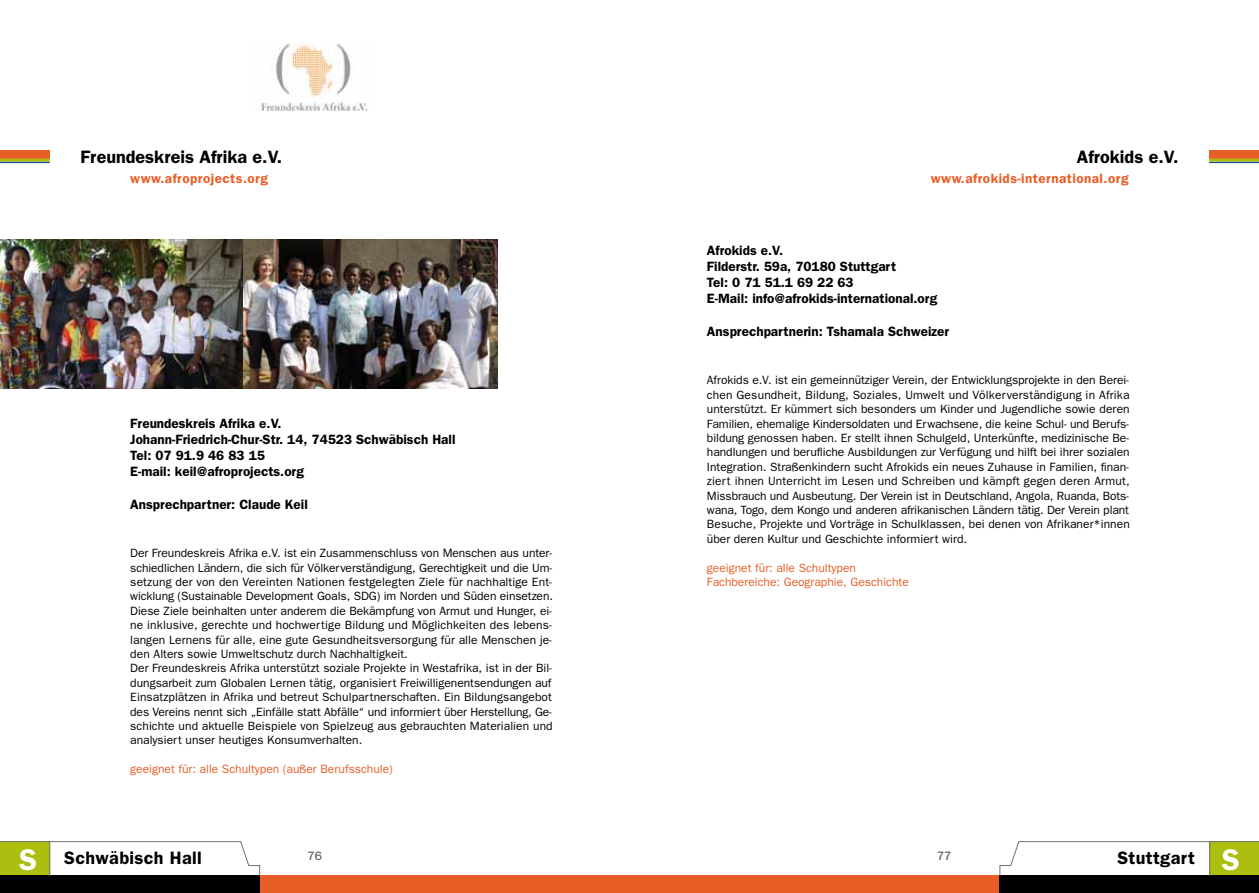
<style>
.page{position:relative;width:1259px;height:893px;background:#fff}
.page>*{position:absolute;margin:0;border:0;box-sizing:border-box;transform-origin:0 0}
.t1{font:600 18px "Franklin Gothic";letter-spacing:.015em;color:#000}
.t2{font:600 13.5px/16.2px "Franklin Gothic";color:#000}
.t3{font:600 13.5px "Franklin Gothic";letter-spacing:.035em;color:#e95e27}
.t4{font:12px/14.4px "Franklin Gothic";color:#000}
.t5{font:12px/14.4px "Franklin Gothic";color:#e95e27}
.t6{font:12px "Franklin Gothic";color:#707172}
.s1{font-size:30px;color:#fff}
</style>
<div class="page">
<div style="left:259px;top:876px;width:370px;height:17px;background:#e95e27"></div>
<div style="left:0;top:876px;width:260px;height:17px;background:#000"></div>
<div style="left:0;top:150px;width:50px;height:9px;background:#e95e27"></div>
<hr style="left:0;top:162px;width:50px;height:1px;background:#16518e">
<hr style="left:0;top:159px;width:50px;height:3px;background:#acbf11">
<svg style="left:0;top:841px;width:260px;height:35px"></svg>
<hr style="left:49px;top:842px;width:1px;height:34px;background:#707172">
<div style="left:629px;top:876px;width:372px;height:17px;background:#e95e27"></div>
<div style="left:999px;top:876px;width:260px;height:17px;background:#000"></div>
<svg style="left:999px;top:841px;width:260px;height:35px"></svg>
<hr style="left:1209px;top:842px;width:1px;height:34px;background:#707172">
<div style="left:1209px;top:150px;width:50px;height:9px;background:#e95e27"></div>
<hr style="left:1209px;top:162px;width:50px;height:1px;background:#16518e">
<hr style="left:1209px;top:159px;width:50px;height:3px;background:#acbf11">
<img style="left:261px;top:43px;width:107px;height:68px">
<img style="left:0;top:239px;width:497px;height:149px">
<h1 class="t1" style="left:80px;top:146px;width:203px">Freundeskreis Afrika e.V.</h1>
<p class="t3" style="left:130px;top:170px;width:139px">www.afroprojects.org</p>
<p class="t2" style="left:130px;top:414px;width:327px">Freundeskreis Afrika e.V.<br>Johann-Friedrich-Chur-Str. 14, 74523 Schwäbisch Hall Tel: 07 91.9 46 83 15<br>E-mail: keil@afroprojects.org</p>
<p class="t2" style="left:130px;top:495px;width:179px">Ansprechpartner: Claude Keil</p>
<p class="t4" style="left:130px;top:546px;width:424px">Der Freundeskreis Afrika e.V. ist ein Zusammenschluss von Menschen aus unter&shy;schiedlichen Ländern, die sich für Völkerverständigung, Gerechtigkeit und die Um&shy;setzung der von den Vereinten Nationen festgelegten Ziele für nachhaltige Ent&shy;wicklung (Sustainable Development Goals, SDG) im Norden und Süden einsetzen.<br>Diese Ziele beinhalten unter anderem die Bekämpfung von Armut und Hunger, ei&shy;ne inklusive, gerechte und hochwertige Bildung und Möglichkeiten des lebens&shy;langen Lernens für alle, eine gute Gesundheitsversorgung für alle Menschen je&shy;den Alters sowie Umweltschutz durch Nachhaltigkeit.<br>Der Freundeskreis Afrika unterstützt soziale Projekte in Westafrika, ist in der Bil&shy;dungsarbeit zum Globalen Lernen tätig, organisiert Freiwilligenentsendungen auf Einsatzplätzen in Afrika und betreut Schulpartnerschaften. Ein Bildungsangebot des Vereins nennt sich „Einfälle statt Abfälle“ und informiert über Herstellung, Ge&shy;schichte und aktuelle Beispiele von Spielzeug aus gebrauchten Materialien und analysiert unser heutiges Konsumverhalten.</p>
<p class="t5" style="left:130px;top:762px;width:264px">geeignet für: alle Schultypen (außer Berufsschule)</p>
<h1 class="t1" style="left:1076px;top:146px;width:103px">Afrokids e.V.</h1>
<p class="t3" style="left:931px;top:170px;width:199px">www.afrokids-international.org</p>
<p class="t2" style="left:707px;top:242px;width:232px">Afrokids e.V.<br>Filderstr. 59a, 70180 Stuttgart<br>Tel: 0 71 51.1 69 22 63<br>E-Mail: info@afrokids-international.org</p>
<p class="t2" style="left:707px;top:323px;width:244px">Ansprechpartnerin: Tshamala Schweizer</p>
<p class="t4" style="left:707px;top:373px;width:424px;text-align:justify">Afrokids e.V. ist ein gemeinnütziger Verein, der Entwicklungsprojekte in den Berei&shy;chen Gesundheit, Bildung, Soziales, Umwelt und Völkerverständigung in Afrika unterstützt. Er kümmert sich besonders um Kinder und Jugendliche sowie deren Familien, ehemalige Kindersoldaten und Erwachsene, die keine Schul- und Berufs&shy;bildung genossen haben. Er stellt ihnen Schulgeld, Unterkünfte, medizinische Be&shy;handlungen und berufliche Ausbildungen zur Verfügung und hilft bei ihrer sozialen Integration. Straßenkindern sucht Afrokids ein neues Zuhause in Familien, finan&shy;ziert ihnen Unterricht im Lesen und Schreiben und kämpft gegen deren Armut, Missbrauch und Ausbeutung. Der Verein ist in Deutschland, Angola, Ruanda, Bots&shy;wana, Togo, dem Kongo und anderen afrikanischen Ländern tätig. Der Verein plant Besuche, Projekte und Vorträge in Schulklassen, bei denen von Afrikaner*innen über deren Kultur und Geschichte informiert wird.</p>
<p class="t5" style="left:707px;top:560px;width:203px">geeignet für: alle Schultypen<br>Fachbereiche: Geographie, Geschichte</p>
<h1 class="t1" style="left:19px;top:847px;width:184px"><span class="s1">S</span> Schwäbisch Hall</h1>
<h1 class="t1" style="left:1117px;top:847px;width:124px">Stuttgart <span class="s1">S</span></h1>
<p class="t6" style="left:307px;top:849px;width:16px">76</p>
<p class="t6" style="left:937px;top:849px;width:16px">77</p>
</div>
